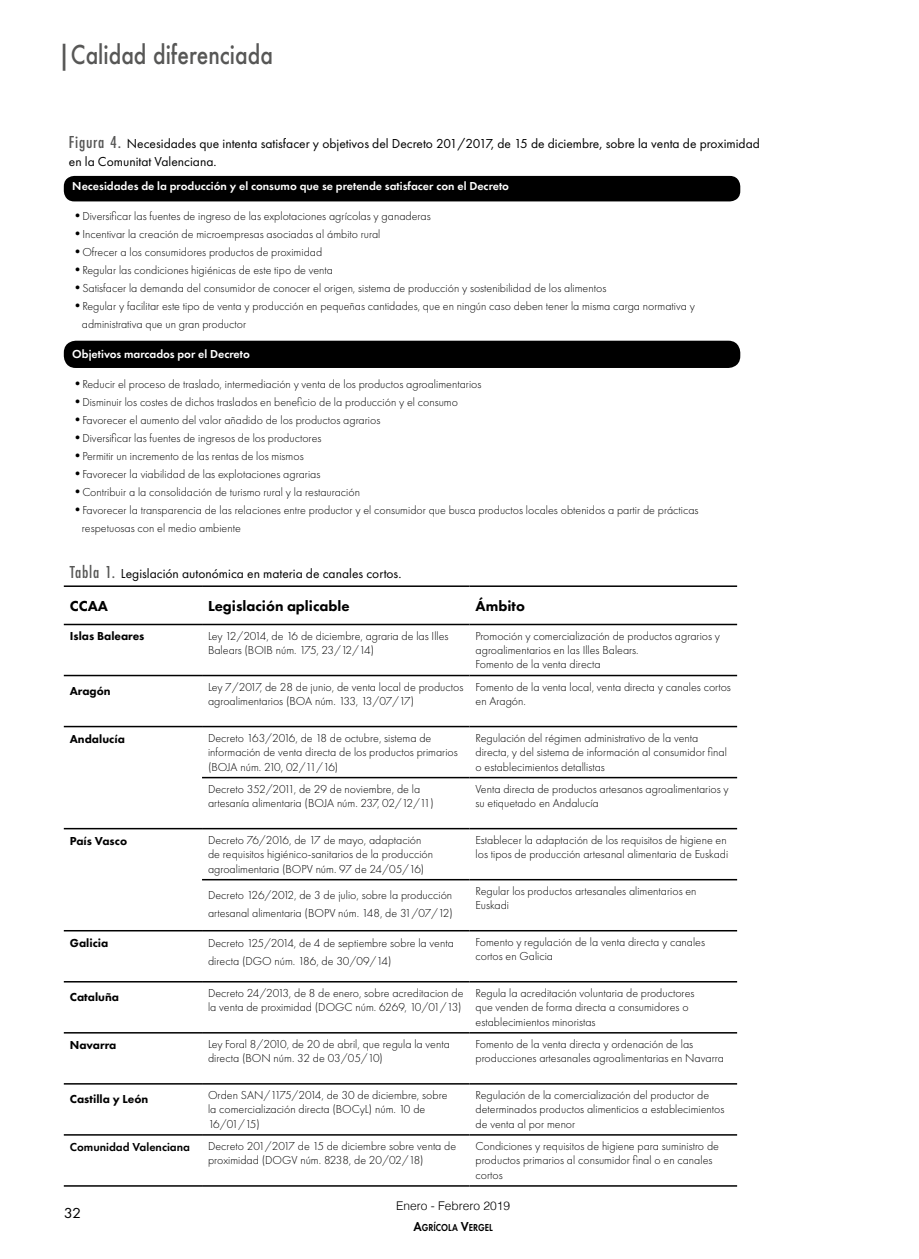
<style>
.page{position:relative;width:919px;height:1259px;background:#fff}
.page>*{position:absolute;margin:0;border:0;box-sizing:border-box;transform-origin:0 0}
.t1{font:500 25.2px "Futura";color:#575756;scale:.83 1}
.t2{font:800 15px "Futura PT";color:#000}
.t3{font:15px "Futura PT";color:#000;scale:1.07 1}
.t4{font:13.5px/18px "Futura PT";color:#000}
.t5{font:300 12px/14.4px "Futura PT";color:#000}
.t6{font:600 12px "Futura PT";color:#fff}
.t7{font:800 12px "Futura PT";color:#000}
.t8{font:600 12px "Futura PT";color:#000}
.t9{font:300 12px "Helvetica";color:#000}
.t10{font:600 10.5px "Futura PT";color:#000;scale:.83 1}
.s1{font-family:"Futura PT";font-size:27px}
.s2{font-family:"Futura PT Cond";font-weight:500;font-size:18px;color:#575756}
.s3{font-family:"Futura";font-weight:500}
.s4{font-size:13.5px}
</style>
<div class="page">
<hr style="left:64px;top:585px;width:138px;height:2px;background:#000">
<hr style="left:202px;top:585px;width:267px;height:2px;background:#000">
<hr style="left:469px;top:585px;width:268px;height:2px;background:#000">
<hr style="left:64px;top:624px;width:138px;height:1px;background:#000">
<hr style="left:202px;top:624px;width:267px;height:1px;background:#000">
<hr style="left:469px;top:624px;width:268px;height:1px;background:#000">
<hr style="left:64px;top:675px;width:138px;height:1px;background:#000">
<hr style="left:202px;top:675px;width:267px;height:1px;background:#000">
<hr style="left:469px;top:675px;width:268px;height:1px;background:#000">
<hr style="left:64px;top:726px;width:138px;height:1px;background:#000">
<hr style="left:202px;top:726px;width:267px;height:1px;background:#000">
<hr style="left:469px;top:726px;width:268px;height:1px;background:#000">
<hr style="left:202px;top:777px;width:267px;height:1px;background:#000">
<hr style="left:469px;top:777px;width:268px;height:1px;background:#000">
<hr style="left:64px;top:828px;width:138px;height:1px;background:#000">
<hr style="left:202px;top:828px;width:267px;height:1px;background:#000">
<hr style="left:469px;top:828px;width:268px;height:1px;background:#000">
<hr style="left:202px;top:879px;width:267px;height:1px;background:#000">
<hr style="left:469px;top:879px;width:268px;height:1px;background:#000">
<hr style="left:64px;top:930px;width:138px;height:1px;background:#000">
<hr style="left:202px;top:930px;width:267px;height:1px;background:#000">
<hr style="left:469px;top:930px;width:268px;height:1px;background:#000">
<hr style="left:64px;top:981px;width:138px;height:1px;background:#000">
<hr style="left:202px;top:981px;width:267px;height:1px;background:#000">
<hr style="left:469px;top:981px;width:268px;height:1px;background:#000">
<hr style="left:64px;top:1032px;width:138px;height:1px;background:#000">
<hr style="left:202px;top:1032px;width:267px;height:1px;background:#000">
<hr style="left:469px;top:1032px;width:268px;height:1px;background:#000">
<hr style="left:64px;top:1083px;width:138px;height:1px;background:#000">
<hr style="left:202px;top:1083px;width:267px;height:1px;background:#000">
<hr style="left:469px;top:1083px;width:268px;height:1px;background:#000">
<hr style="left:64px;top:1134px;width:138px;height:1px;background:#000">
<hr style="left:202px;top:1134px;width:267px;height:1px;background:#000">
<hr style="left:469px;top:1134px;width:268px;height:1px;background:#000">
<hr style="left:64px;top:1185px;width:138px;height:1px;background:#000">
<hr style="left:202px;top:1185px;width:267px;height:1px;background:#000">
<hr style="left:469px;top:1185px;width:268px;height:1px;background:#000">
<div style="left:64px;top:176px;width:676px;height:25px;background:#000;border-radius:10px"></div>
<div style="left:64px;top:341px;width:676px;height:27px;background:#000;border-radius:12px"></div>
<h1 class="t1" style="left:57px;top:38px;width:261px"><span class="s1">|</span>Calidad diferenciada</h1>
<p class="t4" style="left:69px;top:135px;width:692px"><span class="s2">Figura 4.</span> Necesidades que intenta satisfacer y objetivos del Decreto 201/2017, de 15 de diciembre, sobre la venta de proximidad en la Comunitat Valenciana.</p>
<p class="t6" style="left:72px;top:179px;width:438px">Necesidades de la producción y el consumo que se pretende satisfacer con el Decreto</p>
<p class="t5" style="left:73px;top:209px;width:359px"><span class="s3">•</span>Diversificar las fuentes de ingreso de las explotaciones agrícolas y ganaderas</p>
<p class="t5" style="left:73px;top:227px;width:309px"><span class="s3">•</span>Incentivar la creación de microempresas asociadas al ámbito rural</p>
<p class="t5" style="left:73px;top:245px;width:250px"><span class="s3">•</span>Ofrecer a los consumidores productos de proximidad</p>
<p class="t5" style="left:73px;top:263px;width:261px"><span class="s3">•</span>Regular las condiciones higiénicas de este tipo de venta</p>
<p class="t5" style="left:73px;top:281px;width:534px"><span class="s3">•</span>Satisfacer la demanda del consumidor de conocer el origen, sistema de producción y sostenibilidad de los alimentos</p>
<p class="t5" style="left:82px;top:297px;width:614px;line-height:18px;text-indent:-9px"><span class="s3">•</span>Regular y facilitar este tipo de venta y producción en pequeñas cantidades, que en ningún caso deben tener la misma carga normativa y administrativa que un gran productor</p>
<p class="t6" style="left:72px;top:347px;width:179px">Objetivos marcados por el Decreto</p>
<p class="t5" style="left:73px;top:377px;width:409px"><span class="s3">•</span>Reducir el proceso de traslado, intermediación y venta de los productos agroalimentarios</p>
<p class="t5" style="left:73px;top:395px;width:386px"><span class="s3">•</span>Disminuir los costes de dichos traslados en beneficio de la producción y el consumo</p>
<p class="t5" style="left:73px;top:413px;width:308px"><span class="s3">•</span>Favorecer el aumento del valor añadido de los productos agrarios</p>
<p class="t5" style="left:73px;top:431px;width:250px"><span class="s3">•</span>Diversificar las fuentes de ingresos de los productores</p>
<p class="t5" style="left:73px;top:449px;width:232px"><span class="s3">•</span>Permitir un incremento de las rentas de los mismos</p>
<p class="t5" style="left:73px;top:467px;width:248px"><span class="s3">•</span>Favorecer la viabilidad de las explotaciones agrarias</p>
<p class="t5" style="left:73px;top:485px;width:288px"><span class="s3">•</span>Contribuir a la consolidación de turismo rural y la restauración</p>
<p class="t5" style="left:82px;top:501px;width:618px;line-height:18px;text-indent:-9px"><span class="s3">•</span>Favorecer la transparencia de las relaciones entre productor y el consumidor que busca productos locales obtenidos a partir de prácticas respetuosas con el medio ambiente</p>
<p class="t4" style="left:70px;top:565px;width:333px"><span class="s2">Tabla 1.</span> Legislación autonómica en materia de canales cortos.</p>
<p class="t2" style="left:70px;top:596px;width:40px">CCAA</p>
<p class="t2" style="left:208px;top:596px;width:143px">Legislación aplicable</p>
<p class="t2" style="left:475px;top:596px;width:51px">Ámbito</p>
<p class="t7" style="left:70px;top:628px;width:76px">Islas Baleares</p>
<p class="t5" style="left:208px;top:628px;width:242px">Ley 12/2014, de 16 de diciembre, agraria de las Illes<br>Balears (BOIB núm. 175, 23/12/14)</p>
<p class="t5" style="left:475px;top:628px;width:246px">Promoción y comercialización de productos agrarios y agroalimentarios en las Illes Balears.<br>Fomento de la venta directa</p>
<p class="t7" style="left:70px;top:683px;width:42px">Aragón</p>
<p class="t5" style="left:208px;top:679px;width:257px">Ley 7/2017, de 28 de junio, de venta local de productos agroalimentarios (BOA núm. 133, 13/07/17)</p>
<p class="t5" style="left:475px;top:679px;width:257px">Fomento de la venta local, venta directa y canales cortos en Aragón.</p>
<p class="t7" style="left:70px;top:731px;width:56px">Andalucía</p>
<p class="t5" style="left:208px;top:730px;width:251px">Decreto 163/2016, de 18 de octubre, sistema de información de venta directa de los productos primarios (BOJA núm. 210, 02/11/16)</p>
<p class="t5" style="left:475px;top:730px;width:253px">Regulación del régimen administrativo de la venta directa, y del sistema de información al consumidor final o establecimientos detallistas</p>
<p class="t5" style="left:208px;top:781px;width:227px">Decreto 352/2011, de 29 de noviembre, de la artesanía alimentaria (BOJA núm. 237, 02/12/11)</p>
<p class="t5" style="left:475px;top:781px;width:255px">Venta directa de productos artesanos agroalimentarios y su etiquetado en Andalucía</p>
<p class="t7" style="left:70px;top:833px;width:59px">País Vasco</p>
<p class="t5" style="left:208px;top:832px;width:226px">Decreto 76/2016, de 17 de mayo, adaptación de requisitos higiénico-sanitarios de la producción agroalimentaria (BOPV núm. 97 de 24/05/16)</p>
<p class="t5" style="left:475px;top:832px;width:254px">Establecer la adaptación de los requisitos de higiene en los tipos de producción artesanal alimentaria de Euskadi</p>
<p class="t5" style="left:208px;top:885px;width:246px;line-height:18px">Decreto 126/2012, de 3 de julio, sobre la producción artesanal alimentaria (BOPV núm. 148, de 31/07/12)</p>
<p class="t5" style="left:475px;top:883px;width:222px">Regular los productos artesanales alimentarios en<br>Euskadi</p>
<p class="t7" style="left:70px;top:935px;width:40px">Galicia</p>
<p class="t5" style="left:208px;top:933px;width:247px;line-height:18px">Decreto 125/2014, de 4 de septiembre sobre la venta directa (DGO núm. 186, de 30/09/14)</p>
<p class="t5" style="left:475px;top:934px;width:231px">Fomento y regulación de la venta directa y canales cortos en Galicia</p>
<p class="t7" style="left:70px;top:989px;width:51px">Cataluña</p>
<p class="t5" style="left:208px;top:986px;width:257px">Decreto 24/2013, de 8 de enero, sobre acreditacion de la venta de proximidad (DOGC núm. 6269, 10/01/13)</p>
<p class="t5" style="left:475px;top:986px;width:220px">Regula la acreditación voluntaria de productores que venden de forma directa a consumidores o establecimientos minoristas</p>
<p class="t7" style="left:70px;top:1037px;width:48px">Navarra</p>
<p class="t5" style="left:208px;top:1037px;width:243px">Ley Foral 8/2010, de 20 de abril, que regula la venta directa (BON núm. 32 de 03/05/10)</p>
<p class="t5" style="left:475px;top:1037px;width:250px">Fomento de la venta directa y ordenación de las producciones artesanales agroalimentarias en Navarra</p>
<p class="t7" style="left:70px;top:1091px;width:80px">Castilla y León</p>
<p class="t5" style="left:208px;top:1088px;width:241px">Orden SAN/1175/2014, de 30 de diciembre, sobre la comercialización directa (BOCyL) núm. 10 de<br>16/01/15)</p>
<p class="t5" style="left:475px;top:1088px;width:250px">Regulación de la comercialización del productor de determinados productos alimenticios a establecimientos de venta al por menor</p>
<p class="t8" style="left:70px;top:1139px;width:122px">Comunidad Valenciana</p>
<p class="t5" style="left:208px;top:1139px;width:250px">Decreto 201/2017 de 15 de diciembre sobre venta de proximidad (DOGV núm. 8238, de 20/02/18)</p>
<p class="t5" style="left:475px;top:1139px;width:245px">Condiciones y requisitos de higiene para suministro de productos primarios al consumidor final o en canales cortos</p>
<p class="t3" style="left:64px;top:1204px;width:18px">32</p>
<p class="t9" style="left:396px;top:1201px;width:116px">Enero - Febrero 2019</p>
<p class="t10" style="left:413px;top:1221px;width:97px"><span class="s4">A</span>GRÍCOLA <span class="s4">V</span>ERGEL</p>
</div>
